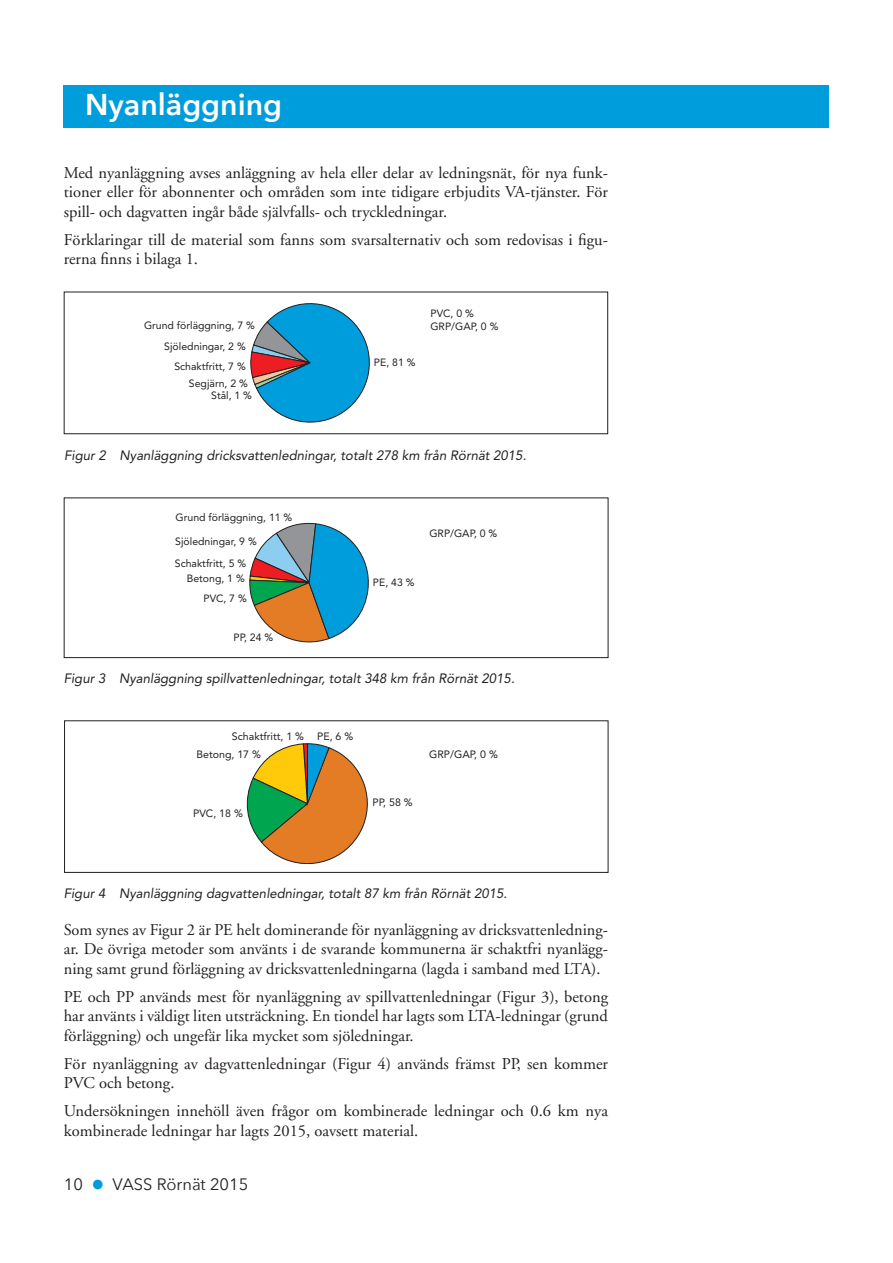
<style>
.page{position:relative;width:893px;height:1263px;background:#fff}
.page>*{position:absolute;margin:0;border:0;box-sizing:border-box;transform-origin:0 0}
.t1{font:600 30px "Avenir Next";color:#fff}
.t2{font:16.5px/19.5px "Adobe Garamond";color:#231f20;text-align:justify}
.t3{font:16.5px "Avenir Next";color:#231f20}
.t4{font:italic 13.5px "Avenir";color:#231f20}
.t5{font:10.65px "Avenir";color:#231f20}
.t6{font:10.5px/21.6px "Avenir";color:#231f20}
.s1{font-size:27px;color:#009ddc}
</style>
<div class="page">
<div style="left:64px;top:85px;width:765px;height:43px;background:#009ddc"></div>
<svg style="left:250px;top:303px;width:120px;height:119px"></svg>
<div style="left:64px;top:292px;width:544px;height:142px;border:1px solid #231f20"></div>
<svg style="left:249px;top:522px;width:120px;height:121px"></svg>
<div style="left:64px;top:497px;width:544px;height:161px;border:1px solid #231f20"></div>
<svg style="left:246px;top:743px;width:122px;height:121px"></svg>
<div style="left:64px;top:720px;width:544px;height:153px;border:1px solid #231f20"></div>
<h1 class="t1" style="left:85px;top:79px;width:199px">Nyanläggning</h1>
<p class="t2" style="left:64px;top:163px;width:546px">Med nyanläggning avses anläggning av hela eller delar av ledningsnät, för nya funk&shy;tioner eller för abonnenter och områden som inte tidigare erbjudits VA-tjänster. För spill- och dagvatten ingår både självfalls- och tryckledningar.</p>
<p class="t2" style="left:64px;top:230px;width:546px">Förklaringar till de material som fanns som svarsalternativ och som redovisas i figu&shy;rerna finns i bilaga 1.</p>
<p class="t6" style="left:164px;top:314px;width:92px;text-indent:-20px">Grund förläggning, 7 %<br>Sjöledningar, 2 %</p>
<p class="t6" style="left:430px;top:308px;width:69px;line-height:12.6px">PVC, 0 %<br>GRP/GAP, 0 %</p>
<p class="t6" style="left:174px;top:355px;width:73px">Schaktfritt, 7 %</p>
<p class="t6" style="left:189px;top:372px;width:60px">Segjärn, 2 %</p>
<p class="t6" style="left:211px;top:385px;width:42px">Stål, 1 %</p>
<p class="t6" style="left:374px;top:352px;width:43px">PE, 81 %</p>
<p class="t4" style="left:64px;top:448px;width:464px">Figur 2 Nyanläggning dricksvattenledningar, totalt 278 km från Rörnät 2015.</p>
<p class="t6" style="left:176px;top:507px;width:118px">Grund förläggning, 11 %</p>
<p class="t6" style="left:175px;top:530px;width:83px;line-height:22.2px">Sjöledningar, 9 %<br>Schaktfritt, 5 %</p>
<p class="t6" style="left:187px;top:568px;width:59px">Betong, 1 %</p>
<p class="t6" style="left:203px;top:588px;width:45px">PVC, 7 %</p>
<p class="t6" style="left:234px;top:626px;width:41px">PP, 24 %</p>
<p class="t6" style="left:429px;top:523px;width:69px">GRP/GAP, 0 %</p>
<p class="t6" style="left:373px;top:572px;width:43px">PE, 43 %</p>
<p class="t4" style="left:64px;top:671px;width:452px">Figur 3 Nyanläggning spillvattenledningar, totalt 348 km från Rörnät 2015.</p>
<p class="t5" style="left:232px;top:730px;width:74px">Schaktfritt, 1 %</p>
<p class="t5" style="left:196px;top:748px;width:66px">Betong, 17 %</p>
<p class="t5" style="left:317px;top:730px;width:38px">PE, 6 %</p>
<p class="t5" style="left:193px;top:807px;width:51px">PVC, 18 %</p>
<p class="t5" style="left:373px;top:796px;width:42px">PP, 58 %</p>
<p class="t5" style="left:429px;top:748px;width:70px">GRP/GAP, 0 %</p>
<p class="t4" style="left:64px;top:885px;width:445px">Figur 4 Nyanläggning dagvattenledningar, totalt 87 km från Rörnät 2015.</p>
<p class="t2" style="left:64px;top:920px;width:546px">Som synes av Figur 2 är PE helt dominerande för nyanläggning av dricksvattenledning&shy;ar. De övriga metoder som använts i de svarande kommunerna är schaktfri nyanlägg&shy;ning samt grund förläggning av dricksvattenledningarna (lagda i samband med LTA).</p>
<p class="t2" style="left:64px;top:987px;width:546px">PE och PP används mest för nyanläggning av spillvattenledningar (Figur 3), betong har använts i väldigt liten utsträckning. En tiondel har lagts som LTA-ledningar (grund förläggning) och ungefär lika mycket som sjöledningar.</p>
<p class="t2" style="left:64px;top:1054px;width:546px">För nyanläggning av dagvattenledningar (Figur 4) används främst PP, sen kommer<br>PVC och betong.</p>
<p class="t2" style="left:64px;top:1101px;width:546px">Undersökningen innehöll även frågor om kombinerade ledningar och 0.6 km nya kombinerade ledningar har lagts 2015, oavsett material.</p>
<p class="t3" style="left:64px;top:1170px;width:186px">10 <span class="s1">•</span> VASS Rörnät 2015</p>
</div>
